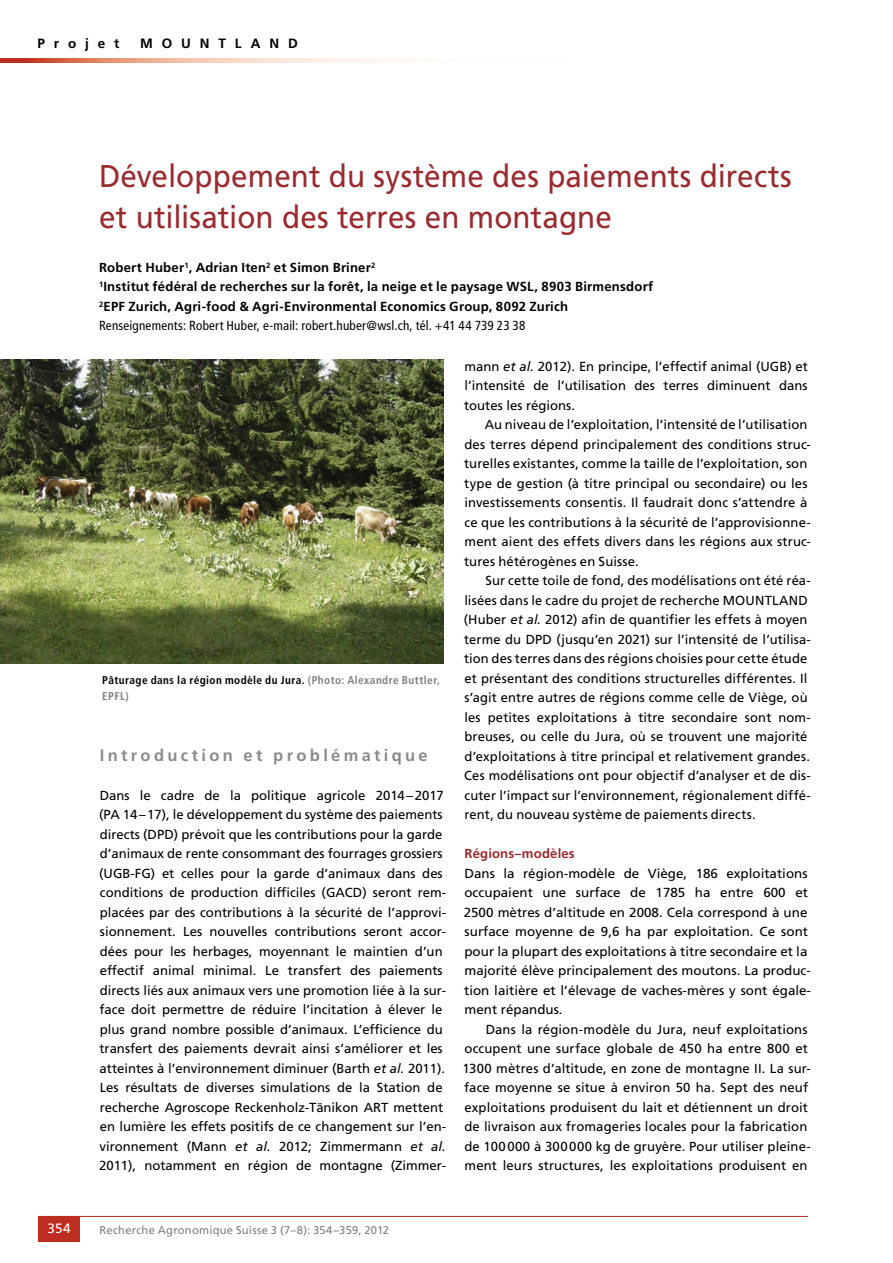
<style>
.page{position:relative;width:893px;height:1263px;background:#fff}
.page>*{position:absolute;margin:0;border:0;box-sizing:border-box;transform-origin:0 0}
.t1{font:31.5px/40.5px "Frutiger LT Std";letter-spacing:.005em;color:#9a2b2f;scale:.94 1}
.t2{font:700 16.5px "Frutiger LT Std";letter-spacing:.2em;color:#8b8b8b}
.t3{font:700 13.5px "Frutiger LT Std";letter-spacing:.66em;color:#000}
.t4{font:13.5px "Frutiger LT Std";color:#fff}
.t5{font:13.2px/19.5px "Frutiger LT Std";color:#000}
.t6{font:700 13.2px/19.5px "Frutiger LT Std";letter-spacing:.015em;color:#000}
.t7{font:700 13.2px "Frutiger LT Std";letter-spacing:.01em;color:#9a2b2f}
.t8{font:700 condensed 11.25px/16.5px "Frutiger LT Std";letter-spacing:.04em;color:#000}
.t9{font:11.25px "Frutiger LT Std";letter-spacing:.02em;color:#808080}
.s1{font-weight:400;font-stretch:condensed}
.s2{color:#808080}
.s3{font-style:italic}
</style>
<div class="page">
<hr style="left:38px;top:1216px;width:770px;height:1px;background:#bd2d21">
<div style="left:38px;top:1216px;width:42px;height:26px;background:#bd2d21"></div>
<svg style="left:0;top:58px;width:396px;height:5px;background:#ebb2a0"></svg>
<img style="left:0;top:360px;width:443px;height:303px">
<p class="t3" style="left:38px;top:36px;width:83px">Projet</p>
<p class="t3" style="left:140px;top:36px;width:160px">MOUNTLAND</p>
<h1 class="t1" style="left:99px;top:156px;width:738px">Développement du système des paiements directs et utilisation des terres en montagne</h1>
<p class="t6" style="left:99px;top:258px;width:556px">Robert Huber<sup>1</sup>, Adrian Iten<sup>2</sup> et Simon Briner<sup>2<br>1</sup>Institut fédéral de recherches sur la forêt, la neige et le paysage WSL, 8903 Birmensdorf <sup>2</sup>EPF Zurich, Agri-food &amp; Agri-Environmental Economics Group, 8092 Zurich <span class="s1">Renseignements: Robert Huber, e-mail: robert.huber@wsl.ch, tél. +41 44 739 23 38</span></p>
<p class="t4" style="left:47px;top:1221px;width:25px">354</p>
<p class="t8" style="left:102px;top:671px;width:340px">Pâturage dans la région modèle du Jura. <span class="s2">(Photo: Alexandre Buttler,<br>EPFL)</span></p>
<p class="t2" style="left:100px;top:745px;width:329px">Introduction et problématique</p>
<p class="t5" style="left:99px;top:785px;width:349px">Dans le cadre de la politique agricole 2014–2017 (PA 14–17), le développement du système des paiements directs (DPD) prévoit que les contributions pour la garde d’animaux de rente consommant des fourrages grossiers (UGB-FG) et celles pour la garde d’animaux dans des conditions de production difficiles (GACD) seront rem&shy;placées par des contributions à la sécurité de l’approvi&shy;sionnement. Les nouvelles contributions seront accor&shy;dées pour les herbages, moyennant le maintien d’un effectif animal minimal. Le transfert des paiements directs liés aux animaux vers une promotion liée à la sur&shy;face doit permettre de réduire l’incitation à élever le plus grand nombre possible d’animaux. L’efficience du transfert des paiements devrait ainsi s’améliorer et les atteintes à l’environnement diminuer (Barth <span class="s3">et al.</span> 2011).<br>Les résultats de diverses simulations de la Station de recherche Agroscope Reckenholz-Tänikon ART mettent en lumière les effets positifs de ce changement sur l’en&shy;vironnement (Mann <span class="s3">et al.</span> 2012; Zimmermann <span class="s3">et al.<br></span>2011), notamment en région de montagne (Zimmer-</p>
<p class="t5" style="left:464px;top:356px;width:345px;text-align:justify">mann <span class="s3">et al.</span> 2012). En principe, l’effectif animal (UGB) et l’intensité de l’utilisation des terres diminuent dans toutes les régions.</p>
<p class="t5" style="left:464px;top:415px;width:348px;text-indent:21px">Au niveau de l’exploitation, l’intensité de l’utilisation des terres dépend principalement des conditions struc&shy;turelles existantes, comme la taille de l’exploitation, son type de gestion (à titre principal ou secondaire) ou les investissements consentis. Il faudrait donc s’attendre à ce que les contributions à la sécurité de l’approvisionne&shy;ment aient des effets divers dans les régions aux struc&shy;tures hétérogènes en Suisse.</p>
<p class="t5" style="left:464px;top:571px;width:349px;text-indent:22px">Sur cette toile de fond, des modélisations ont été réa&shy;lisées dans le cadre du projet de recherche MOUNTLAND (Huber <span class="s3">et al.</span> 2012) afin de quantifier les effets à moyen terme du DPD (jusqu’en 2021) sur l’intensité de l’utilisa&shy;tion des terres dans des régions choisies pour cette étude et présentant des conditions structurelles différentes. Il s’agit entre autres de régions comme celle de Viège, où les petites exploitations à titre secondaire sont nom&shy;breuses, ou celle du Jura, où se trouvent une majorité d’exploitations à titre principal et relativement grandes.<br>Ces modélisations ont pour objectif d’analyser et de dis&shy;cuter l’impact sur l’environnement, régionalement diffé&shy;rent, du nouveau système de paiements directs.</p>
<p class="t7" style="left:465px;top:846px;width:112px">Régions–modèles</p>
<p class="t5" style="left:464px;top:863px;width:349px">Dans la région-modèle de Viège, 186 exploitations occupaient une surface de 1785 ha entre 600 et 2500 mètres d’altitude en 2008. Cela correspond à une surface moyenne de 9,6 ha par exploitation. Ce sont pour la plupart des exploitations à titre secondaire et la majorité élève principalement des moutons. La produc&shy;tion laitière et l’élevage de vaches-mères y sont égale&shy;ment répandus.</p>
<p class="t5" style="left:463px;top:1019px;width:350px;text-indent:23px">Dans la région-modèle du Jura, neuf exploitations occupent une surface globale de 450 ha entre 800 et 1300 mètres d’altitude, en zone de montagne II. La sur&shy;face moyenne se situe à environ 50 ha. Sept des neuf exploitations produisent du lait et détiennent un droit de livraison aux fromageries locales pour la fabrication de 100000 à 300000 kg de gruyère. Pour utiliser pleine&shy;ment leurs structures, les exploitations produisent en</p>
<p class="t9" style="left:99px;top:1223px;width:291px">Recherche Agronomique Suisse 3 (7–8): 354–359, 2012</p>
</div>
